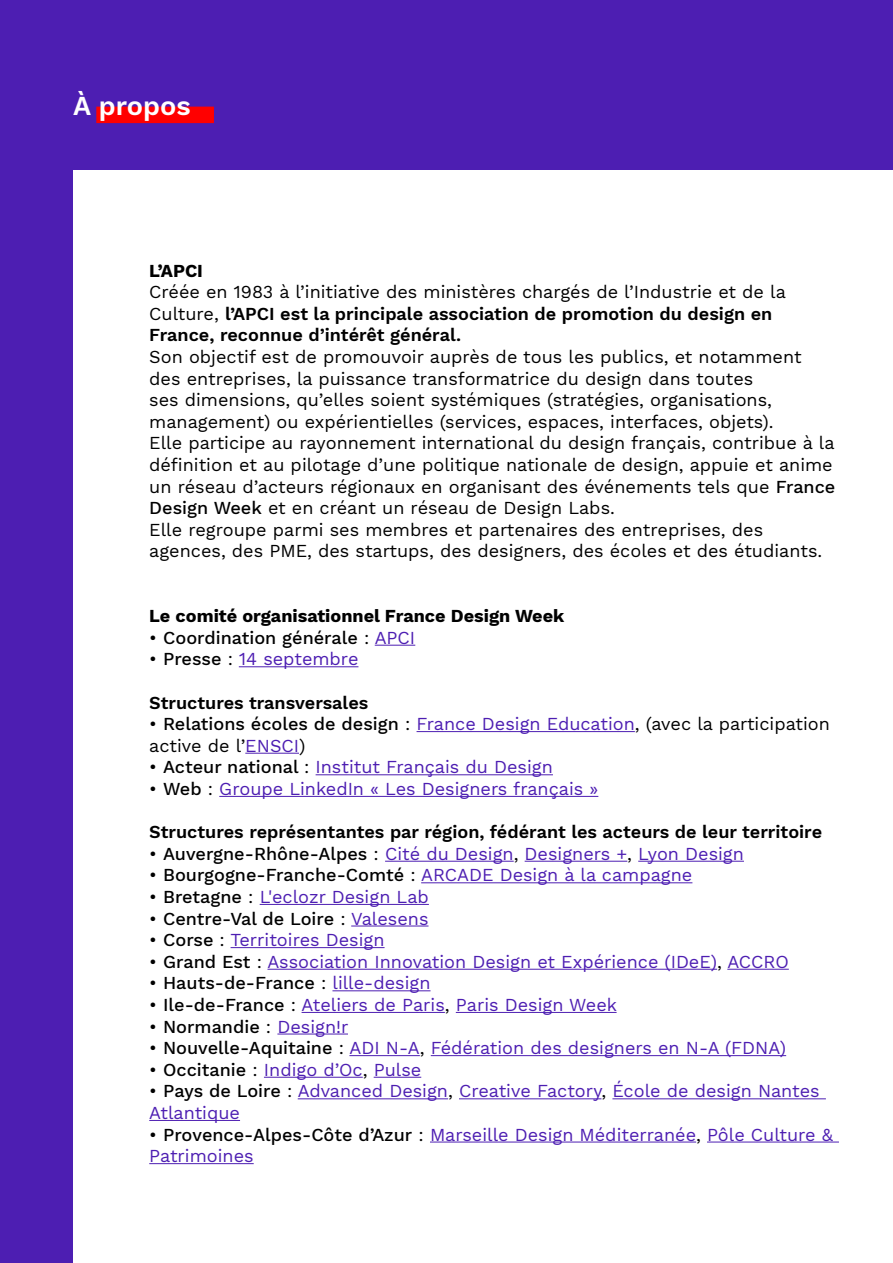
<style>
.page{position:relative;width:893px;height:1263px;background:#4d1eb2}
.page>*{position:absolute;margin:0;border:0;box-sizing:border-box;transform-origin:0 0}
.t1{font:600 27px "Work Sans";color:#fff}
.t2{font:18px/21.6px "Work Sans";color:#000}
.t3{font:18px/21.6px "Work Sans";color:#4d1eb2}
.t4{font:600 18px/21.6px "Work Sans";color:#000}
.t5{font:500 18px "Work Sans";color:#000}
.t6{font:700 18px "Work Sans";color:#000}
.s1{font-weight:400}
.s2{font-weight:500}
.s3{font-weight:400;color:#4d1eb2}
.s4{color:#000}
.s5{font-weight:500;color:#000}
.s6{color:#4d1eb2}
</style>
<div class="page">
<div style="left:73px;top:170px;width:820px;height:1093px;background:#fff"></div>
<hr style="left:375px;top:645px;width:40px;height:1px;background:#4d1eb2">
<hr style="left:239px;top:666px;width:119px;height:1px;background:#4d1eb2">
<hr style="left:417px;top:731px;width:218px;height:1px;background:#4d1eb2">
<hr style="left:245px;top:753px;width:54px;height:1px;background:#4d1eb2">
<hr style="left:316px;top:774px;width:237px;height:1px;background:#4d1eb2">
<hr style="left:219px;top:796px;width:379px;height:1px;background:#4d1eb2">
<hr style="left:385px;top:861px;width:129px;height:1px;background:#4d1eb2">
<hr style="left:525px;top:861px;width:102px;height:1px;background:#4d1eb2">
<hr style="left:638px;top:861px;width:106px;height:1px;background:#4d1eb2">
<hr style="left:421px;top:882px;width:271px;height:1px;background:#4d1eb2">
<hr style="left:260px;top:904px;width:169px;height:1px;background:#4d1eb2">
<hr style="left:351px;top:925px;width:77px;height:1px;background:#4d1eb2">
<hr style="left:231px;top:947px;width:154px;height:1px;background:#4d1eb2">
<hr style="left:267px;top:969px;width:450px;height:1px;background:#4d1eb2">
<hr style="left:727px;top:969px;width:62px;height:1px;background:#4d1eb2">
<hr style="left:332px;top:990px;width:98px;height:1px;background:#4d1eb2">
<hr style="left:302px;top:1012px;width:143px;height:1px;background:#4d1eb2">
<hr style="left:456px;top:1012px;width:161px;height:1px;background:#4d1eb2">
<hr style="left:277px;top:1033px;width:71px;height:1px;background:#4d1eb2">
<hr style="left:349px;top:1055px;width:71px;height:1px;background:#4d1eb2">
<hr style="left:431px;top:1055px;width:355px;height:1px;background:#4d1eb2">
<hr style="left:264px;top:1077px;width:99px;height:1px;background:#4d1eb2">
<hr style="left:374px;top:1077px;width:47px;height:1px;background:#4d1eb2">
<hr style="left:298px;top:1098px;width:150px;height:1px;background:#4d1eb2">
<hr style="left:459px;top:1098px;width:142px;height:1px;background:#4d1eb2">
<hr style="left:612px;top:1098px;width:214px;height:1px;background:#4d1eb2">
<hr style="left:149px;top:1120px;width:91px;height:1px;background:#4d1eb2">
<hr style="left:430px;top:1141px;width:266px;height:1px;background:#4d1eb2">
<hr style="left:707px;top:1141px;width:132px;height:1px;background:#4d1eb2">
<hr style="left:149px;top:1163px;width:105px;height:1px;background:#4d1eb2">
<div style="left:96px;top:107px;width:118px;height:16px;background:#f00"></div>
<h1 class="t1" style="left:73px;top:90px;width:119px">À propos</h1>
<p class="t6" style="left:149px;top:260px;width:55px">L’APCI</p>
<p class="t4" style="left:149px;top:282px;width:638px"><span class="s1">Créée en 1983 à l’initiative des ministères chargés de l’Industrie et de la<br>Culture,</span> l’APCI est la principale association de promotion du design en<br>France, reconnue d’intérêt général.</p>
<p class="t2" style="left:149px;top:347px;width:688px">Son objectif est de promouvoir auprès de tous les publics, et notamment des entreprises, la puissance transformatrice du design dans toutes<br>ses dimensions, qu’elles soient systémiques (stratégies, organisations, management) ou expérientielles (services, espaces, interfaces, objets).<br>Elle participe au rayonnement international du design français, contribue à la définition et au pilotage d’une politique nationale de design, appuie et anime un réseau d’acteurs régionaux en organisant des événements tels que <span class="s2">France Design Week</span> et en créant un réseau de Design Labs.<br>Elle regroupe parmi ses membres et partenaires des entreprises, des agences, des PME, des startups, des designers, des écoles et des étudiants.</p>
<p class="t6" style="left:149px;top:606px;width:417px">Le comité organisationnel France Design Week</p>
<p class="t5" style="left:149px;top:627px;width:268px"><span class="s1">•</span> Coordination générale <span class="s1">:</span> <span class="s3">APCI</span></p>
<p class="t3" style="left:149px;top:649px;width:211px"><span class="s4">•</span> <span class="s5">Presse</span> <span class="s4">:</span> 14 septembre</p>
<p class="t4" style="left:149px;top:692px;width:221px">Structures transversales</p>
<p class="t2" style="left:149px;top:714px;width:682px">• <span class="s2">Relations écoles de design</span> : <span class="s6">France Design Education</span>, (avec la participation active de l’<span class="s6">ENSCI</span>)</p>
<p class="t3" style="left:149px;top:757px;width:405px"><span class="s4">•</span> <span class="s5">Acteur national</span> <span class="s4">:</span> Institut Français du Design</p>
<p class="t3" style="left:149px;top:779px;width:451px"><span class="s4">•</span> <span class="s5">Web</span> <span class="s4">:</span> Groupe LinkedIn « Les Designers français »</p>
<p class="t4" style="left:149px;top:822px;width:674px">Structures représentantes par région, fédérant les acteurs de leur territoire</p>
<p class="t3" style="left:149px;top:844px;width:596px"><span class="s4">•</span> <span class="s5">Auvergne-Rhône-Alpes</span> <span class="s4">:</span> Cité du Design<span class="s4">,</span> Designers +<span class="s4">,</span> Lyon Design</p>
<p class="t5" style="left:149px;top:865px;width:545px"><span class="s1">•</span> Bourgogne-Franche-Comté <span class="s1">:</span> <span class="s3">ARCADE Design à la campagne</span></p>
<p class="t3" style="left:149px;top:887px;width:281px"><span class="s4">•</span> <span class="s5">Bretagne</span> <span class="s4">:</span> L'eclozr Design Lab</p>
<p class="t5" style="left:149px;top:908px;width:281px"><span class="s1">•</span> Centre-Val de Loire <span class="s1">:</span> <span class="s3">Valesens</span></p>
<p class="t3" style="left:149px;top:930px;width:237px"><span class="s4">•</span> <span class="s5">Corse</span> <span class="s4">:</span> Territoires Design</p>
<p class="t3" style="left:149px;top:952px;width:641px"><span class="s4">•</span> <span class="s5">Grand Est</span> <span class="s4">:</span> Association Innovation Design et Expérience (IDeE)<span class="s4">,</span> ACCRO</p>
<p class="t5" style="left:149px;top:973px;width:283px"><span class="s1">•</span> Hauts-de-France <span class="s1">:</span> <span class="s3">lille-design</span></p>
<p class="t3" style="left:149px;top:995px;width:469px"><span class="s4">•</span> <span class="s5">Ile-de-France</span> <span class="s4">:</span> Ateliers de Paris<span class="s4">,</span> Paris Design Week</p>
<p class="t5" style="left:149px;top:1016px;width:201px"><span class="s1">•</span> Normandie <span class="s1">:</span> <span class="s3">Design!r</span></p>
<p class="t3" style="left:149px;top:1038px;width:638px"><span class="s4">•</span> <span class="s5">Nouvelle-Aquitaine</span> <span class="s4">:</span> ADI N-A<span class="s4">,</span> Fédération des designers en N-A (FDNA)</p>
<p class="t3" style="left:149px;top:1060px;width:273px"><span class="s4">•</span> <span class="s5">Occitanie</span> <span class="s4">:</span> Indigo d’Oc<span class="s4">,</span> Pulse</p>
<p class="t3" style="left:149px;top:1081px;width:672px"><span class="s4">•</span> <span class="s5">Pays de Loire</span> <span class="s4">:</span> Advanced Design<span class="s4">,</span> Creative Factory<span class="s4">,</span> École de design Nantes<br>Atlantique</p>
<p class="t3" style="left:149px;top:1124px;width:685px"><span class="s4">•</span> <span class="s5">Provence-Alpes-Côte d’Azur</span> <span class="s4">:</span> Marseille Design Méditerranée<span class="s4">,</span> Pôle Culture &amp;<br>Patrimoines</p>
</div>
